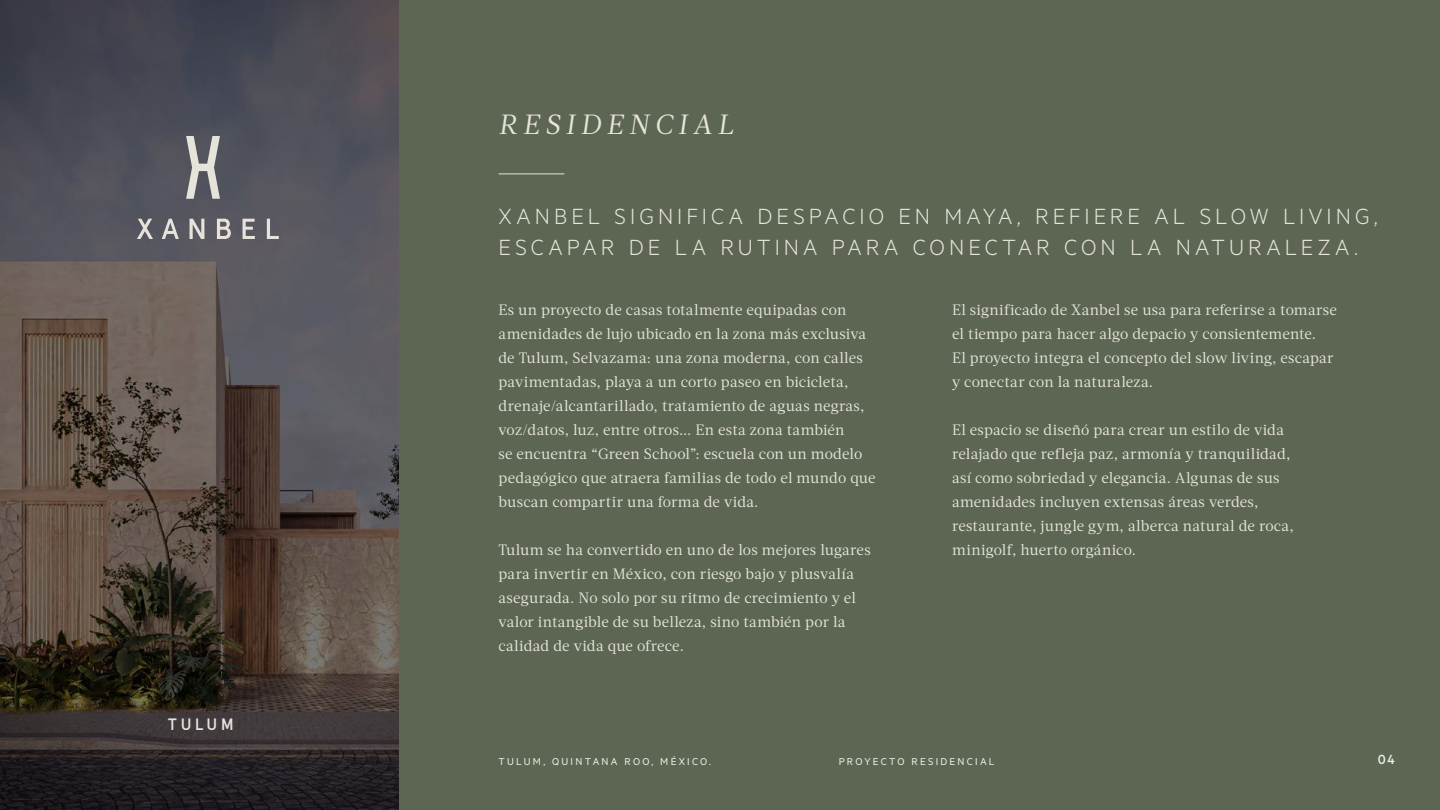
<style>
.page{position:relative;width:1440px;height:810px;background:#5c6652}
.page>*{position:absolute;margin:0;border:0;box-sizing:border-box;transform-origin:0 0}
.t1{font:italic 27.75px "Acta";letter-spacing:.2em;color:#e6e3db}
.t2{font:300 24.75px/30.8px "Metric";letter-spacing:.16em;color:#e6e3db}
.t3{font:500 16.5px "Apercu";letter-spacing:.2em;color:#e6e3db}
.t4{font:15px/24px "Acta";letter-spacing:.01em;color:#e6e3db}
.t5{font:500 15px "Metric";color:#edebe6}
.t6{font:11.25px "Metric";letter-spacing:.2em;color:#f0eeea}
</style>
<div class="page">
<svg style="left:0;top:0;width:399px;height:810px;background:#4e4848"></svg>
<hr style="left:499px;top:174px;width:65px;height:1px;background:#e6e3db">
<svg style="left:186px;top:136px;width:34px;height:63px;background:#979698"></svg>
<svg style="left:137px;top:219px;width:16px;height:20px"></svg>
<svg style="left:162px;top:219px;width:17px;height:20px"></svg>
<svg style="left:190px;top:219px;width:14px;height:20px"></svg>
<svg style="left:217px;top:219px;width:14px;height:20px"></svg>
<svg style="left:243px;top:219px;width:12px;height:20px"></svg>
<svg style="left:267px;top:219px;width:12px;height:20px"></svg>
<p class="t3" style="left:168px;top:714px;width:67px">TULUM</p>
<h1 class="t1" style="left:499px;top:108px;width:236px">RESIDENCIAL</h1>
<h2 class="t2" style="left:499px;top:200px;width:881px">XANBEL SIGNIFICA DESPACIO EN MAYA, REFIERE AL SLOW LIVING,<br>ESCAPAR DE LA RUTINA PARA CONECTAR CON LA NATURALEZA.</h2>
<p class="t4" style="left:499px;top:298px;width:379px">Es un proyecto de casas totalmente equipadas con amenidades de lujo ubicado en la zona más exclusiva de Tulum, Selvazama: una zona moderna, con calles pavimentadas, playa a un corto paseo en bicicleta, drenaje/alcantarillado, tratamiento de aguas negras, voz/datos, luz, entre otros... En esta zona también<br>se encuentra “Green School”: escuela con un modelo pedagógico que atraera familias de todo el mundo que buscan compartir una forma de vida.</p>
<p class="t4" style="left:499px;top:538px;width:374px">Tulum se ha convertido en uno de los mejores lugares para invertir en México, con riesgo bajo y plusvalía asegurada. No solo por su ritmo de crecimiento y el valor intangible de su belleza, sino también por la calidad de vida que ofrece.</p>
<p class="t4" style="left:952px;top:298px;width:386px">El significado de Xanbel se usa para referirse a tomarse el tiempo para hacer algo depacio y consientemente.<br>El proyecto integra el concepto del slow living, escapar y conectar con la naturaleza.</p>
<p class="t4" style="left:952px;top:418px;width:343px">El espacio se diseñó para crear un estilo de vida relajado que refleja paz, armonía y tranquilidad, así como sobriedad y elegancia. Algunas de sus amenidades incluyen extensas áreas verdes, restaurante, jungle gym, alberca natural de roca, minigolf, huerto orgánico.</p>
<p class="t6" style="left:499px;top:754px;width:214px">TULUM, QUINTANA ROO, MÉXICO.</p>
<p class="t6" style="left:839px;top:754px;width:157px">PROYECTO RESIDENCIAL</p>
<p class="t5" style="left:1378px;top:751px;width:19px">04</p>
</div>
